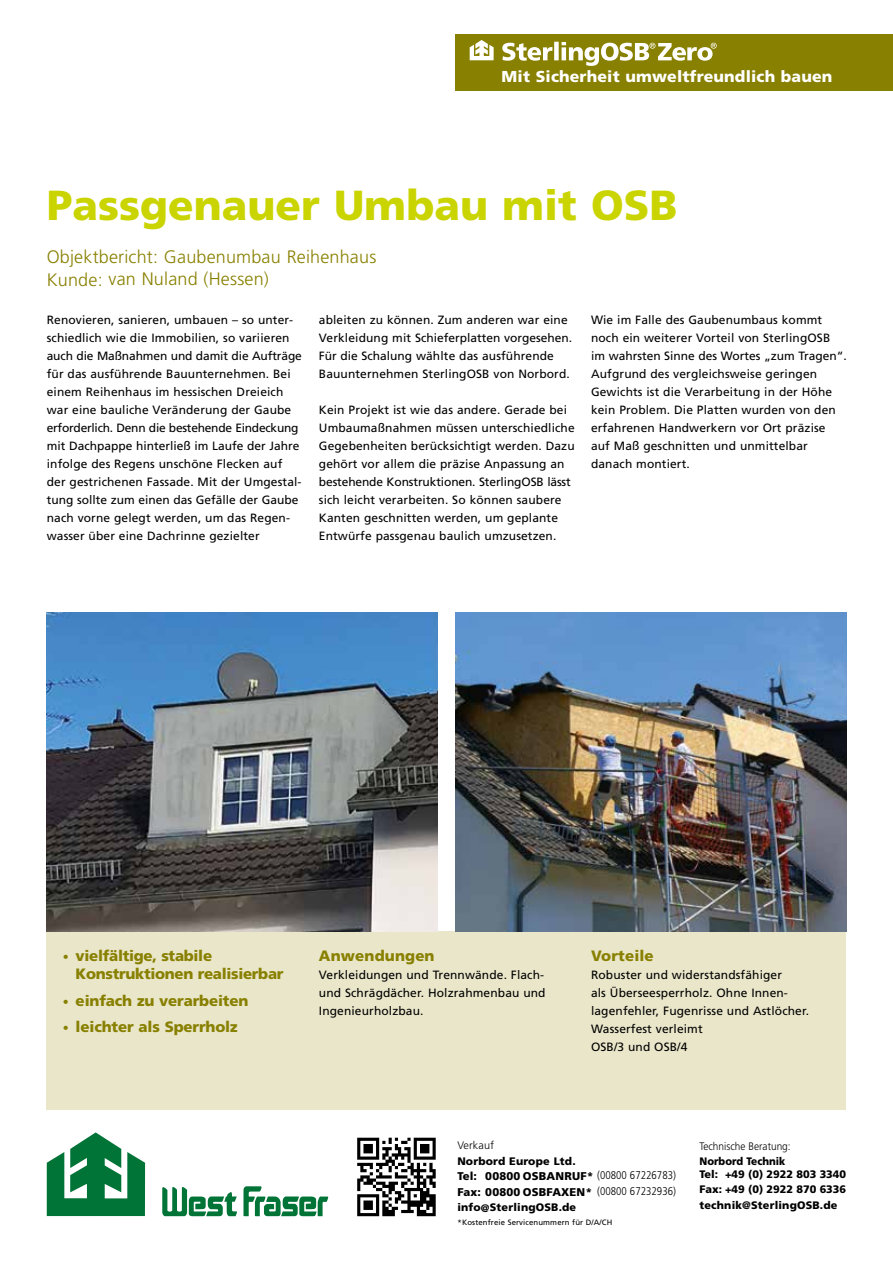
<style>
.page{position:relative;width:893px;height:1263px;background:#fff}
.page>*{position:absolute;margin:0;border:0;box-sizing:border-box;transform-origin:0 0}
.t1{font:900 42px "Frutiger";color:#cad400}
.t2{font:300 18px/21.6px "Frutiger";letter-spacing:.01em;color:#888000}
.t3{font:900 15.75px "Frutiger";letter-spacing:.01em;color:#fff}
.t4{font:900 15px/18px "Frutiger";letter-spacing:-.01em;color:#888000}
.t5{font:900 15px "Frutiger";letter-spacing:.01em;color:#888000}
.t6{font:12px/18px "Frutiger";letter-spacing:.01em;color:#000}
.t7{font:900 11.25px/15.5px "Frutiger";letter-spacing:.015em;color:#000}
.t8{font:900 10.8px/16px "Frutiger";letter-spacing:.015em;color:#000}
.t9{font:900 10.8px/13.4px "Frutiger";letter-spacing:.015em;color:#000;scale:.93 1}
.t10{font:300 10.8px "Frutiger";color:#000;scale:.93 1}
.t11{font:300 10.8px "Frutiger";color:#000}
.t12{font:7.8px "Frutiger";letter-spacing:.015em;color:#000}
.s1{font-weight:400;font-size:12px}
.s2{font-weight:300;font-stretch:condensed}
</style>
<div class="page">
<div style="left:47px;top:931px;width:799px;height:179px;background:#eae6ca"></div>
<img style="left:47px;top:612px;width:391px;height:319px">
<img style="left:455px;top:612px;width:391px;height:319px">
<svg style="left:357px;top:1138px;width:79px;height:78px"></svg>
<svg style="left:162px;top:1187px;width:75px;height:29px"></svg>
<svg style="left:243px;top:1186px;width:85px;height:30px"></svg>
<svg style="left:47px;top:1132px;width:98px;height:84px"></svg>
<div style="left:455px;top:34px;width:438px;height:56px;background:#888000"></div>
<svg style="left:502px;top:42px;width:215px;height:24px"></svg>
<svg style="left:470px;top:40px;width:24px;height:20px"></svg>
<h3 class="t3" style="left:502px;top:67px;width:332px">Mit Sicherheit umweltfreundlich bauen</h3>
<h1 class="t1" style="left:47px;top:180px;width:632px">Passgenauer Umbau mit OSB</h1>
<h2 class="t2" style="left:47px;top:246px;width:331px">Objektbericht: Gaubenumbau Reihenhaus<br>Kunde: van Nuland (Hessen)</h2>
<p class="t6" style="left:47px;top:311px;width:257px">Renovieren, sanieren, umbauen – so unter&shy;schiedlich wie die Immobilien, so variieren auch die Maßnahmen und damit die Aufträge für das ausführende Bauunternehmen. Bei einem Reihenhaus im hessischen Dreieich war eine bauliche Veränderung der Gaube erforderlich. Denn die bestehende Eindeckung mit Dachpappe hinterließ im Laufe der Jahre infolge des Regens unschöne Flecken auf der gestrichenen Fassade. Mit der Umgestal&shy;tung sollte zum einen das Gefälle der Gaube nach vorne gelegt werden, um das Regen&shy;wasser über eine Dachrinne gezielter</p>
<p class="t6" style="left:319px;top:311px;width:255px">ableiten zu können. Zum anderen war eine Verkleidung mit Schieferplatten vorgesehen.<br>Für die Schalung wählte das ausführende Bauunternehmen SterlingOSB von Norbord.</p>
<p class="t6" style="left:319px;top:401px;width:257px">Kein Projekt ist wie das andere. Gerade bei Umbaumaßnahmen müssen unterschiedliche Gegebenheiten berücksichtigt werden. Dazu gehört vor allem die präzise Anpassung an bestehende Konstruktionen. SterlingOSB lässt sich leicht verarbeiten. So können saubere Kanten geschnitten werden, um geplante Entwürfe passgenau baulich umzusetzen.</p>
<p class="t6" style="left:591px;top:311px;width:257px">Wie im Falle des Gaubenumbaus kommt noch ein weiterer Vorteil von SterlingOSB im wahrsten Sinne des Wortes „zum Tragen“.<br>Aufgrund des vergleichsweise geringen Gewichts ist die Verarbeitung in der Höhe kein Problem. Die Platten wurden von den erfahrenen Handwerkern vor Ort präzise auf Maß geschnitten und unmittelbar danach montiert.</p>
<p class="t4" style="left:76px;top:947px;width:209px;text-indent:-13px"><span class="s1">•</span> vielfältige, stabile<br>Konstruktionen realisierbar</p>
<p class="t4" style="left:63px;top:991px;width:187px"><span class="s1">•</span> einfach zu verarbeiten</p>
<p class="t4" style="left:63px;top:1018px;width:176px"><span class="s1">•</span> leichter als Sperrholz</p>
<p class="t5" style="left:319px;top:947px;width:117px">Anwendungen</p>
<p class="t6" style="left:319px;top:966px;width:228px;text-align:justify">Verkleidungen und Trennwände. Flach&shy;und Schrägdächer. Holzrahmenbau und Ingenieurholzbau.</p>
<p class="t5" style="left:591px;top:947px;width:64px">Vorteile</p>
<p class="t6" style="left:591px;top:966px;width:219px">Robuster und widerstandsfähiger<br>als Überseesperrholz. Ohne Innen&shy;lagenfehler, Fugenrisse und Astlöcher.<br>Wasserfest verleimt<br>OSB/3 und OSB/4</p>
<p class="t11" style="left:457px;top:1139px;width:38px">Verkauf</p>
<p class="t8" style="left:457px;top:1153px;width:120px">Norbord Europe Ltd.</p>
<p class="t7" style="left:457px;top:1168px;width:220px">Tel: 00800 OSBANRUF* <span class="s2">(00800 67226783)<br></span>Fax: 00800 OSBFAXEN* <span class="s2">(00800 67232936)</span></p>
<p class="t8" style="left:457px;top:1199px;width:120px">info@SterlingOSB.de</p>
<p class="t12" style="left:457px;top:1218px;width:156px">*Kostenfreie Servicenummern für D/A/CH</p>
<p class="t10" style="left:699px;top:1140px;width:100px">Technische Beratung:</p>
<p class="t9" style="left:699px;top:1154px;width:159px">Norbord Technik<br>Tel: +49 (0) 2922 803 3340</p>
<p class="t8" style="left:699px;top:1181px;width:148px">Fax: +49 (0) 2922 870 6336 technik@SterlingOSB.de</p>
</div>
